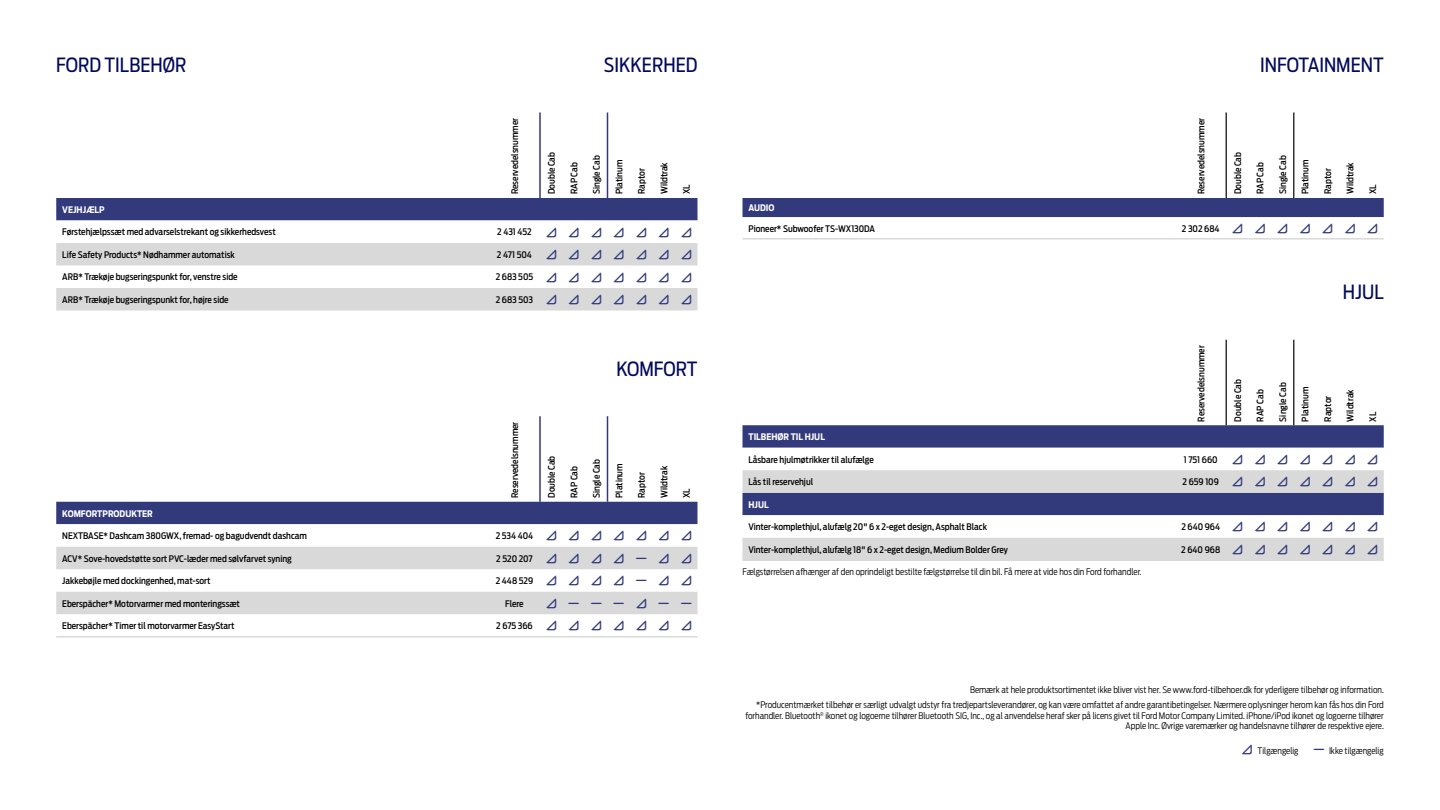
<style>
.page{position:relative;width:1440px;height:810px;background:#fff}
.page>*{position:absolute;margin:0;border:0;box-sizing:border-box;transform-origin:0 0}
.t1{font:19.5px "Ford Antenna Cond";color:#00095b}
.t2{font:500 9px "Ford Antenna Cond";color:#000}
.t3{font:300 9px/14.7px "Ford Antenna Cond";color:#000;text-align:right}
.t4{font:700 9px "Ford Antenna Cond";color:#fff}
</style>
<div class="page">
<hr style="left:539px;top:112px;width:2px;height:86px;background:#333a7c">
<hr style="left:607px;top:112px;width:1px;height:86px;background:#333a7c">
<div style="left:56px;top:502px;width:642px;height:22px;background:#333a7c"></div>
<svg style="left:56px;top:524px;width:642px;height:1px"></svg>
<hr style="left:56px;top:636px;width:433px;height:2px;background:#d9d9d9">
<hr style="left:489px;top:636px;width:51px;height:2px;background:#d9d9d9">
<hr style="left:540px;top:636px;width:22px;height:2px;background:#d9d9d9">
<hr style="left:562px;top:636px;width:23px;height:2px;background:#d9d9d9">
<hr style="left:585px;top:636px;width:23px;height:2px;background:#d9d9d9">
<hr style="left:608px;top:636px;width:22px;height:2px;background:#d9d9d9">
<hr style="left:630px;top:636px;width:22px;height:2px;background:#d9d9d9">
<hr style="left:652px;top:636px;width:23px;height:2px;background:#d9d9d9">
<hr style="left:675px;top:636px;width:23px;height:2px;background:#d9d9d9">
<hr style="left:539px;top:416px;width:2px;height:86px;background:#333a7c">
<hr style="left:607px;top:416px;width:1px;height:86px;background:#333a7c">
<hr style="left:742px;top:238px;width:433px;height:2px;background:#d9d9d9">
<hr style="left:1175px;top:238px;width:51px;height:2px;background:#d9d9d9">
<hr style="left:1226px;top:238px;width:23px;height:2px;background:#d9d9d9">
<hr style="left:1249px;top:238px;width:22px;height:2px;background:#d9d9d9">
<hr style="left:1271px;top:238px;width:23px;height:2px;background:#d9d9d9">
<hr style="left:1294px;top:238px;width:22px;height:2px;background:#d9d9d9">
<hr style="left:1316px;top:238px;width:23px;height:2px;background:#d9d9d9">
<hr style="left:1339px;top:238px;width:22px;height:2px;background:#d9d9d9">
<hr style="left:1361px;top:238px;width:23px;height:2px;background:#d9d9d9">
<hr style="left:1226px;top:112px;width:1px;height:86px;background:#333">
<hr style="left:1293px;top:112px;width:1px;height:86px;background:#333">
<svg style="left:742px;top:425px;width:642px;height:23px;background:#394080"></svg>
<svg style="left:742px;top:470px;width:642px;height:90px;fill:#d9d9d9"></svg>
<hr style="left:742px;top:560px;width:433px;height:1px;background:#d9d9d9">
<hr style="left:1175px;top:560px;width:51px;height:1px;background:#d9d9d9">
<svg style="left:1226px;top:560px;width:158px;height:1px"></svg>
<hr style="left:1226px;top:340px;width:1px;height:85px;background:#333">
<hr style="left:1293px;top:340px;width:1px;height:85px;background:#333">
<svg style="left:56px;top:198px;width:642px;height:112px"></svg>
<svg style="left:56px;top:547px;width:642px;height:67px"></svg>
<svg style="left:742px;top:198px;width:642px;height:41px"></svg>
<svg style="left:1233px;top:477px;width:9px;height:10px"></svg>
<svg style="left:1255px;top:477px;width:10px;height:10px"></svg>
<svg style="left:1278px;top:477px;width:9px;height:10px"></svg>
<svg style="left:1300px;top:477px;width:10px;height:10px"></svg>
<svg style="left:1323px;top:477px;width:9px;height:10px"></svg>
<svg style="left:1345px;top:477px;width:10px;height:10px"></svg>
<svg style="left:1368px;top:477px;width:9px;height:10px"></svg>
<svg style="left:1233px;top:522px;width:9px;height:10px"></svg>
<svg style="left:1255px;top:522px;width:10px;height:10px"></svg>
<svg style="left:1278px;top:522px;width:9px;height:10px"></svg>
<svg style="left:1300px;top:522px;width:10px;height:10px"></svg>
<svg style="left:1323px;top:522px;width:9px;height:10px"></svg>
<svg style="left:1345px;top:522px;width:10px;height:10px"></svg>
<svg style="left:1368px;top:522px;width:9px;height:10px"></svg>
<svg style="left:1233px;top:544px;width:9px;height:10px"></svg>
<svg style="left:1255px;top:544px;width:10px;height:10px"></svg>
<svg style="left:1278px;top:544px;width:9px;height:10px"></svg>
<svg style="left:1300px;top:544px;width:10px;height:10px"></svg>
<svg style="left:1323px;top:544px;width:9px;height:10px"></svg>
<svg style="left:1345px;top:544px;width:10px;height:10px"></svg>
<svg style="left:1368px;top:544px;width:9px;height:10px"></svg>
<h1 class="t1" style="left:56px;top:48px;width:132px">FORD TILBEHØR</h1>
<h1 class="t1" style="left:604px;top:48px;width:95px">SIKKERHED</h1>
<p class="t2" style="left:507px;top:194px;width:78px;rotate:-90deg">Reservedelsnummer</p>
<p class="t4" style="left:62px;top:202px;width:44px">VEJHJÆLP</p>
<p class="t2" style="left:62px;top:224px;width:215px">Førstehjælpssæt med advarselstrekant og sikkerhedsvest</p>
<p class="t2" style="left:497px;top:224px;width:36px">2 431 452</p>
<p class="t2" style="left:62px;top:247px;width:174px">Life Safety Products* Nødhammer automatisk</p>
<p class="t2" style="left:497px;top:247px;width:37px">2 471 504</p>
<p class="t2" style="left:62px;top:269px;width:177px">ARB* Trækøje bugseringspunkt for, venstre side</p>
<p class="t2" style="left:496px;top:269px;width:39px">2 683 505</p>
<p class="t2" style="left:62px;top:292px;width:168px">ARB* Trækøje bugseringspunkt for, højre side</p>
<p class="t2" style="left:496px;top:292px;width:39px">2 683 503</p>
<p class="t2" style="left:544px;top:194px;width:44px;rotate:-90deg">Double Cab</p>
<p class="t2" style="left:566px;top:194px;width:33px;rotate:-90deg">RAP Cab</p>
<p class="t2" style="left:589px;top:194px;width:40px;rotate:-90deg">Single Cab</p>
<p class="t2" style="left:611px;top:194px;width:36px;rotate:-90deg">Platinum</p>
<p class="t2" style="left:634px;top:194px;width:27px;rotate:-90deg">Raptor</p>
<p class="t2" style="left:656px;top:194px;width:34px;rotate:-90deg">Wildtrak</p>
<p class="t2" style="left:679px;top:194px;width:11px;rotate:-90deg">XL</p>
<h1 class="t1" style="left:616px;top:352px;width:83px">KOMFORT</h1>
<p class="t2" style="left:507px;top:498px;width:78px;rotate:-90deg">Reservedelsnummer</p>
<p class="t4" style="left:62px;top:505px;width:92px">KOMFORTPRODUKTER</p>
<p class="t2" style="left:62px;top:528px;width:246px">NEXTBASE* Dashcam 380GWX, fremad- og bagudvendt dashcam</p>
<p class="t2" style="left:496px;top:528px;width:39px">2 534 404</p>
<p class="t2" style="left:62px;top:550px;width:231px">ACV* Sove-hovedstøtte sort PVC-læder med sølvfarvet syning</p>
<p class="t2" style="left:496px;top:550px;width:38px">2 520 207</p>
<p class="t2" style="left:62px;top:573px;width:150px">Jakkebøjle med dockingenhed, mat-sort</p>
<p class="t2" style="left:496px;top:573px;width:39px">2 448 529</p>
<p class="t2" style="left:62px;top:595px;width:179px">Eberspächer* Motorvarmer med monteringssæt</p>
<p class="t2" style="left:505px;top:595px;width:20px">Flere</p>
<p class="t2" style="left:62px;top:618px;width:174px">Eberspächer* Timer til motorvarmer EasyStart</p>
<p class="t2" style="left:496px;top:618px;width:38px">2 675 366</p>
<p class="t2" style="left:544px;top:498px;width:44px;rotate:-90deg">Double Cab</p>
<p class="t2" style="left:566px;top:498px;width:33px;rotate:-90deg">RAP Cab</p>
<p class="t2" style="left:589px;top:498px;width:40px;rotate:-90deg">Single Cab</p>
<p class="t2" style="left:611px;top:498px;width:36px;rotate:-90deg">Platinum</p>
<p class="t2" style="left:634px;top:498px;width:27px;rotate:-90deg">Raptor</p>
<p class="t2" style="left:656px;top:498px;width:34px;rotate:-90deg">Wildtrak</p>
<p class="t2" style="left:679px;top:498px;width:11px;rotate:-90deg">XL</p>
<h1 class="t1" style="left:1260px;top:48px;width:125px">INFOTAINMENT</h1>
<p class="t2" style="left:1193px;top:194px;width:78px;rotate:-90deg">Reservedelsnummer</p>
<p class="t4" style="left:748px;top:200px;width:28px">AUDIO</p>
<p class="t2" style="left:748px;top:220px;width:128px">Pioneer* Subwoofer TS-WX130DA</p>
<p class="t2" style="left:1182px;top:220px;width:39px">2 302 684</p>
<p class="t2" style="left:1230px;top:194px;width:44px;rotate:-90deg">Double Cab</p>
<p class="t2" style="left:1252px;top:194px;width:33px;rotate:-90deg">RAP Cab</p>
<p class="t2" style="left:1275px;top:194px;width:40px;rotate:-90deg">Single Cab</p>
<p class="t2" style="left:1297px;top:194px;width:36px;rotate:-90deg">Platinum</p>
<p class="t2" style="left:1320px;top:194px;width:27px;rotate:-90deg">Raptor</p>
<p class="t2" style="left:1342px;top:194px;width:34px;rotate:-90deg">Wildtrak</p>
<p class="t2" style="left:1365px;top:194px;width:11px;rotate:-90deg">XL</p>
<h1 class="t1" style="left:1343px;top:275px;width:42px">HJUL</h1>
<p class="t2" style="left:1193px;top:422px;width:78px;rotate:-90deg">Reservedelsnummer</p>
<p class="t4" style="left:748px;top:429px;width:78px">TILBEHØR TIL HJUL</p>
<p class="t2" style="left:748px;top:451px;width:127px">Låsbare hjulmøtrikker til alufælge</p>
<p class="t2" style="left:1184px;top:451px;width:35px">1 751 660</p>
<p class="t2" style="left:748px;top:474px;width:66px">Lås til reservehjul</p>
<p class="t2" style="left:1183px;top:474px;width:38px">2 659 109</p>
<p class="t4" style="left:748px;top:496px;width:22px">HJUL</p>
<p class="t2" style="left:748px;top:519px;width:240px">Vinter-komplethjul, alufælg 20" 6 x 2-eget design, Asphalt Black</p>
<p class="t2" style="left:1181px;top:519px;width:40px">2 640 964</p>
<p class="t2" style="left:748px;top:541px;width:261px">Vinter-komplethjul, alufælg 18" 6 x 2-eget design, Medium Bolder Grey</p>
<p class="t2" style="left:1181px;top:541px;width:40px">2 640 968</p>
<p class="t3" style="left:742px;top:563px;width:401px">Fælgstørrelsen afhænger af den oprindeligt bestilte fælgstørrelse til din bil. Få mere at vide hos din Ford forhandler.</p>
<p class="t2" style="left:1230px;top:422px;width:44px;rotate:-90deg">Double Cab</p>
<p class="t2" style="left:1252px;top:422px;width:33px;rotate:-90deg">RAP Cab</p>
<p class="t2" style="left:1275px;top:422px;width:40px;rotate:-90deg">Single Cab</p>
<p class="t2" style="left:1297px;top:422px;width:36px;rotate:-90deg">Platinum</p>
<p class="t2" style="left:1320px;top:422px;width:27px;rotate:-90deg">Raptor</p>
<p class="t2" style="left:1342px;top:422px;width:34px;rotate:-90deg">Wildtrak</p>
<p class="t2" style="left:1365px;top:422px;width:11px;rotate:-90deg">XL</p>
<p class="t3" style="left:756px;top:682px;width:629px">Bemærk at hele produktsortimentet ikke bliver vist her. Se www.ford-tilbehoer.dk for yderligere tilbehør og information.<br>*Producentmærket tilbehør er særligt udvalgt udstyr fra tredjepartsleverandører, og kan være omfattet af andre garantibetingelser. Nærmere oplysninger herom kan fås hos din Ford</p>
<p class="t3" style="left:745px;top:709px;width:640px;line-height:10.5px">forhandler. Bluetooth<sup>®</sup> ikonet og logoerne tilhører Bluetooth SIG, Inc., og al anvendelse heraf sker på licens givet til Ford Motor Company Limited. iPhone/iPod ikonet og logoerne tilhører<br>Apple Inc. Øvrige varemærker og handelsnavne tilhører de respektive ejere.</p>
<p class="t3" style="left:1258px;top:742px;width:42px">Tilgængelig</p>
<p class="t3" style="left:1329px;top:742px;width:56px">Ikke tilgængelig</p>
</div>
